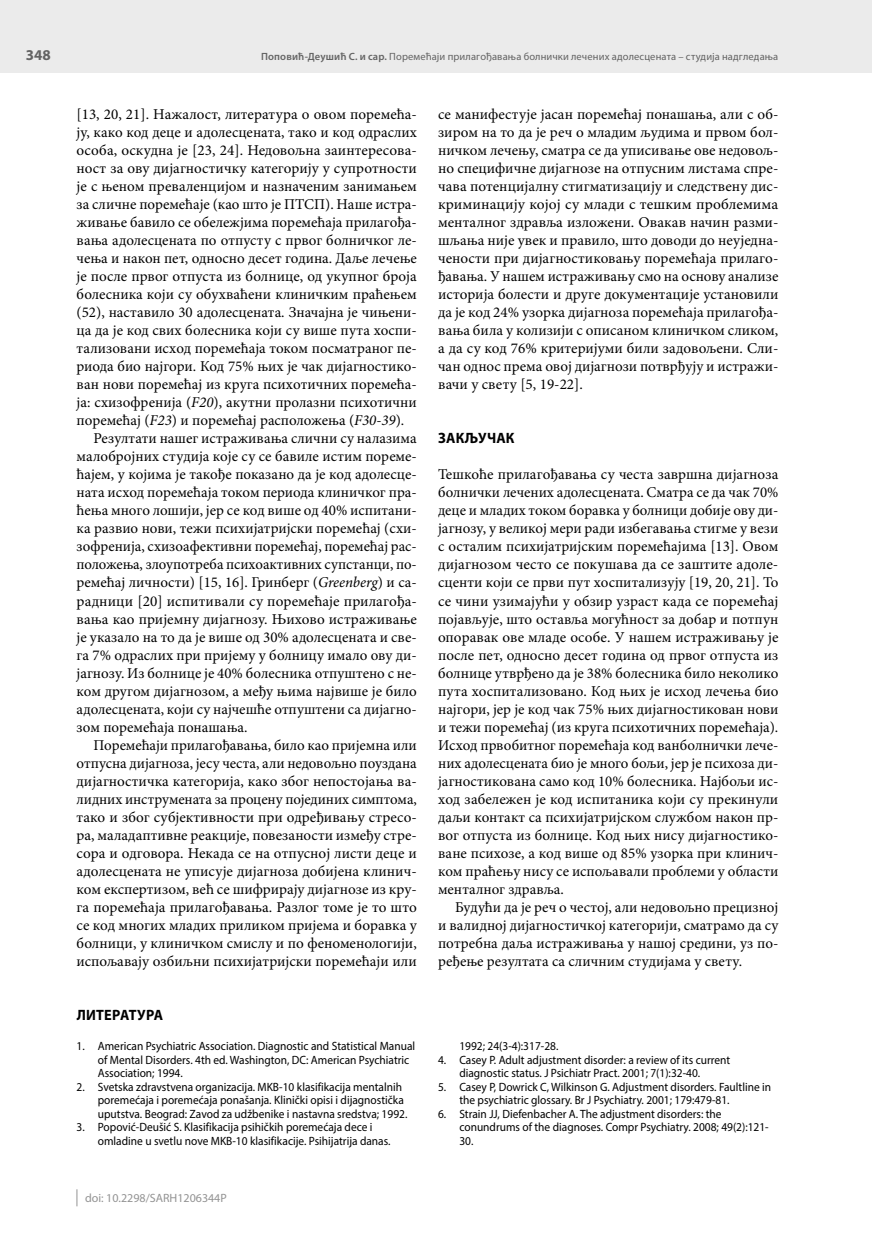
<style>
.page{position:relative;width:872px;height:1234px;background:#fff}
.page>*{position:absolute;margin:0;border:0;box-sizing:border-box;transform-origin:0 0}
.t1{font:15px/18px "Minion Pro";color:#000;text-align:justify}
.t2{font:700 15px "Myriad Pro";letter-spacing:.015em;color:#000;scale:.95 1}
.t3{font:700 15px "Myriad Pro";color:#636363}
.t4{font:12px/13.5px "Myriad Pro";color:#000;scale:.95 1}
.t5{font:12px "Myriad Pro";color:#939393}
.t6{font:10.5px "Myriad Pro";letter-spacing:.01em;color:#636363}
.s1{font-weight:600}
.s2{font-style:italic}
</style>
<div class="page">
<div style="left:0;top:0;width:872px;height:72px;background:#ebebeb"></div>
<svg style="left:77px;top:1189px;width:1px;height:16px"></svg>
<p class="t3" style="left:26px;top:45px;width:27px">348</p>
<p class="t6" style="left:261px;top:50px;width:519px"><span class="s1">Поповић-Деушић С. и сар.</span> Поремећаји прилагођавања болнички лечених адолесцената – студија надгледања</p>
<p class="t1" style="left:77px;top:105px;width:340px">[13, 20, 21]. Нажалост, литература о овом поремећа-</p>
<p class="t1" style="left:77px;top:123px;width:342px">ју, како код деце и адолесцената, тако и код одраслих</p>
<p class="t1" style="left:77px;top:141px;width:340px">особа, оскудна је [23, 24]. Недовољна заинтересова-</p>
<p class="t1" style="left:77px;top:159px;width:342px">ност за ову дијагностичку категорију у супротности</p>
<p class="t1" style="left:77px;top:177px;width:342px">је с њеном преваленцијом и назначеним занимањем</p>
<p class="t1" style="left:77px;top:195px;width:340px">за сличне поремећаје (као што је ПТСП). Наше истра-</p>
<p class="t1" style="left:77px;top:213px;width:340px">живање бавило се обележјима поремећаја прилагођа-</p>
<p class="t1" style="left:77px;top:231px;width:340px">вања адолесцената по отпусту с првог болничког ле-</p>
<p class="t1" style="left:77px;top:249px;width:342px">чења и након пет, односно десет година. Даље лечење</p>
<p class="t1" style="left:77px;top:267px;width:341px">је после првог отпуста из болнице, од укупног броја</p>
<p class="t1" style="left:77px;top:285px;width:342px">болесника који су обухваћени клиничким праћењем</p>
<p class="t1" style="left:77px;top:303px;width:340px">(52), наставило 30 адолесцената. Значајна је чињени-</p>
<p class="t1" style="left:77px;top:321px;width:340px">ца да је код свих болесника који су више пута хоспи-</p>
<p class="t1" style="left:77px;top:339px;width:340px">тализовани исход поремећаја током посматраног пе-</p>
<p class="t1" style="left:77px;top:357px;width:340px">риода био најгори. Код 75% њих је чак дијагностико-</p>
<p class="t1" style="left:77px;top:375px;width:340px">ван нови поремећај из круга психотичних поремећа-</p>
<p class="t1" style="left:77px;top:393px;width:342px">ја: схизофренија (<span class="s2">F20</span>), акутни пролазни психотични</p>
<p class="t1" style="left:77px;top:411px;width:329px">поремећај (<span class="s2">F23</span>) и поремећај расположења (<span class="s2">F30-39</span>).</p>
<p class="t1" style="left:94px;top:429px;width:325px">Резултати нашег истраживања слични су налазима</p>
<p class="t1" style="left:77px;top:447px;width:340px">малобројних студија које су се бавиле истим пореме-</p>
<p class="t1" style="left:77px;top:465px;width:340px">ћајем, у којима је такође показано да је код адолесце-</p>
<p class="t1" style="left:77px;top:483px;width:340px">ната исход поремећаја током периода клиничког пра-</p>
<p class="t1" style="left:77px;top:501px;width:340px">ћења много лошији, јер се код више од 40% испитани-</p>
<p class="t1" style="left:77px;top:519px;width:340px">ка развио нови, тежи психијатријски поремећај (схи-</p>
<p class="t1" style="left:77px;top:537px;width:340px">зофренија, схизоафективни поремећај, поремећај рас-</p>
<p class="t1" style="left:77px;top:555px;width:340px">положења, злоупотреба психоактивних супстанци, по-</p>
<p class="t1" style="left:77px;top:573px;width:340px">ремећај личности) [15, 16]. Гринберг (<span class="s2">Greenberg</span>) и са-</p>
<p class="t1" style="left:77px;top:591px;width:340px">радници [20] испитивали су поремећаје прилагођа-</p>
<p class="t1" style="left:77px;top:609px;width:342px">вања као пријемну дијагнозу. Њихово истраживање</p>
<p class="t1" style="left:77px;top:627px;width:340px">је указало на то да је више од 30% адолесцената и све-</p>
<p class="t1" style="left:77px;top:645px;width:340px">га 7% одраслих при пријему у болницу имало ову ди-</p>
<p class="t1" style="left:77px;top:663px;width:340px">јагнозу. Из болнице је 40% болесника отпуштено с не-</p>
<p class="t1" style="left:77px;top:681px;width:342px">ком другом дијагнозом, а међу њима највише је било</p>
<p class="t1" style="left:77px;top:699px;width:340px">адолесцената, који су најчешће отпуштени са дијагно-</p>
<p class="t1" style="left:77px;top:717px;width:172px">зом поремећаја понашања.</p>
<p class="t1" style="left:94px;top:735px;width:325px">Поремећаји прилагођавања, било као пријемна или</p>
<p class="t1" style="left:77px;top:753px;width:342px">отпусна дијагноза, јесу честа, али недовољно поуздана</p>
<p class="t1" style="left:77px;top:771px;width:340px">дијагностичка категорија, како због непостојања ва-</p>
<p class="t1" style="left:77px;top:789px;width:342px">лидних инструмената за процену појединих симптома,</p>
<p class="t1" style="left:77px;top:807px;width:340px">тако и због субјективности при одређивању стресо-</p>
<p class="t1" style="left:77px;top:825px;width:340px">ра, маладаптивне реакције, повезаности између стре-</p>
<p class="t1" style="left:77px;top:843px;width:342px">сора и одговора. Некада се на отпусној листи деце и</p>
<p class="t1" style="left:77px;top:861px;width:340px">адолесцената не уписује дијагноза добијена клинич-</p>
<p class="t1" style="left:77px;top:879px;width:340px">ком експертизом, већ се шифрирају дијагнозе из кру-</p>
<p class="t1" style="left:77px;top:897px;width:342px">га поремећаја прилагођавања. Разлог томе је то што</p>
<p class="t1" style="left:77px;top:915px;width:342px">се код многих младих приликом пријема и боравка у</p>
<p class="t1" style="left:77px;top:933px;width:342px">болници, у клиничком смислу и по феноменологији,</p>
<p class="t1" style="left:77px;top:951px;width:342px">испољавају озбиљни психијатријски поремећаји или</p>
<p class="t2" style="left:77px;top:1004px;width:93px">ЛИТЕРАТУРА</p>
<p class="t4" style="left:98px;top:1039px;width:335px;text-indent:-21px">1. American Psychiatric Association. Diagnostic and Statistical Manual of Mental Disorders. 4th ed. Washington, DC: American Psychiatric<br>Association; 1994.</p>
<p class="t4" style="left:98px;top:1079px;width:327px;text-indent:-21px">2. Svetska zdravstvena organizacija. MKB-10 klasifikacija mentalnih poremećaja i poremećaja ponašanja. Klinički opisi i dijagnostička uputstva. Beograd: Zavod za udžbenike i nastavna sredstva; 1992.</p>
<p class="t4" style="left:98px;top:1120px;width:310px;text-indent:-21px">3. Popović-Deušić S. Klasifikacija psihičkih poremećaja dece i omladine u svetlu nove MKB-10 klasifikacije. Psihijatrija danas.</p>
<p class="t5" style="left:85px;top:1190px;width:143px">doi: 10.2298/SARH1206344P</p>
<p class="t1" style="left:438px;top:105px;width:342px">се манифестује јасан поремећај понашања, али с об&shy;зиром на то да је реч о младим људима и првом бол&shy;ничком лечењу, сматра се да уписивање ове недовољ&shy;но специфичне дијагнозе на отпусним листама спре&shy;чава потенцијалну стигматизацију и следствену дис&shy;криминацију којој су млади с тешким проблемима менталног здравља изложени. Овакав начин разми&shy;шљања није увек и правило, што доводи до неуједна&shy;чености при дијагностиковању поремећаја прилаго&shy;ђавања. У нашем истраживању смо на основу анализе историја болести и друге документације установили да је код 24% узорка дијагноза поремећаја прилагођа&shy;вања била у колизији с описаном клиничком сликом, а да су код 76% критеријуми били задовољени. Сли&shy;чан однос према овој дијагнози потврђују и истражи&shy;вачи у свету [5, 19-22].</p>
<p class="t2" style="left:438px;top:428px;width:82px">ЗАКЉУЧАК</p>
<p class="t1" style="left:438px;top:465px;width:342px">Тешкоће прилагођавања су честа завршна дијагноза болнички лечених адолесцената. Сматра се да чак 70% деце и младих током боравка у болници добије ову ди&shy;јагнозу, у великој мери ради избегавања стигме у вези с осталим психијатријским поремећајима [13]. Овом дијагнозом често се покушава да се заштите адоле&shy;сценти који се први пут хоспитализују [19, 20, 21]. То се чини узимајући у обзир узраст када се поремећај појављује, што оставља могућност за добар и потпун опоравак ове младе особе. У нашем истраживању је после пет, односно десет година од првог отпуста из болнице утврђено да је 38% болесника било неколико пута хоспитализовано. Код њих је исход лечења био најгори, јер је код чак 75% њих дијагностикован нови и тежи поремећај (из круга психотичних поремећаја).<br>Исход првобитног поремећаја код ванболнички лече&shy;них адолесцената био је много бољи, јер је психоза ди&shy;јагностикована само код 10% болесника. Најбољи ис&shy;ход забележен је код испитаника који су прекинули даљи контакт са психијатријском службом након пр&shy;вог отпуста из болнице. Код њих нису дијагностико&shy;ване психозе, а код више од 85% узорка при клинич&shy;ком праћењу нису се испољавали проблеми у области менталног здравља.</p>
<p class="t1" style="left:438px;top:897px;width:342px;text-indent:17px">Будући да је реч о честој, али недовољно прецизној и валидној дијагностичкој категорији, сматрамо да су потребна даља истраживања у нашој средини, уз по&shy;ређење резултата са сличним студијама у свету.</p>
<p class="t4" style="left:459px;top:1039px;width:106px">1992; 24(3-4):317-28.</p>
<p class="t4" style="left:459px;top:1052px;width:286px;text-indent:-21px">4. Casey P. Adult adjustment disorder: a review of its current diagnostic status. J Psichiatr Pract. 2001; 7(1):32-40.</p>
<p class="t4" style="left:459px;top:1079px;width:330px;text-indent:-21px">5. Casey P, Dowrick C, Wilkinson G. Adjustment disorders. Faultline in the psychiatric glossary. Br J Psychiatry. 2001; 179:479-81.</p>
<p class="t4" style="left:459px;top:1106px;width:326px;text-indent:-21px">6. Strain JJ, Diefenbacher A. The adjustment disorders: the conundrums of the diagnoses. Compr Psychiatry. 2008; 49(2):121-<br>30.</p>
</div>
